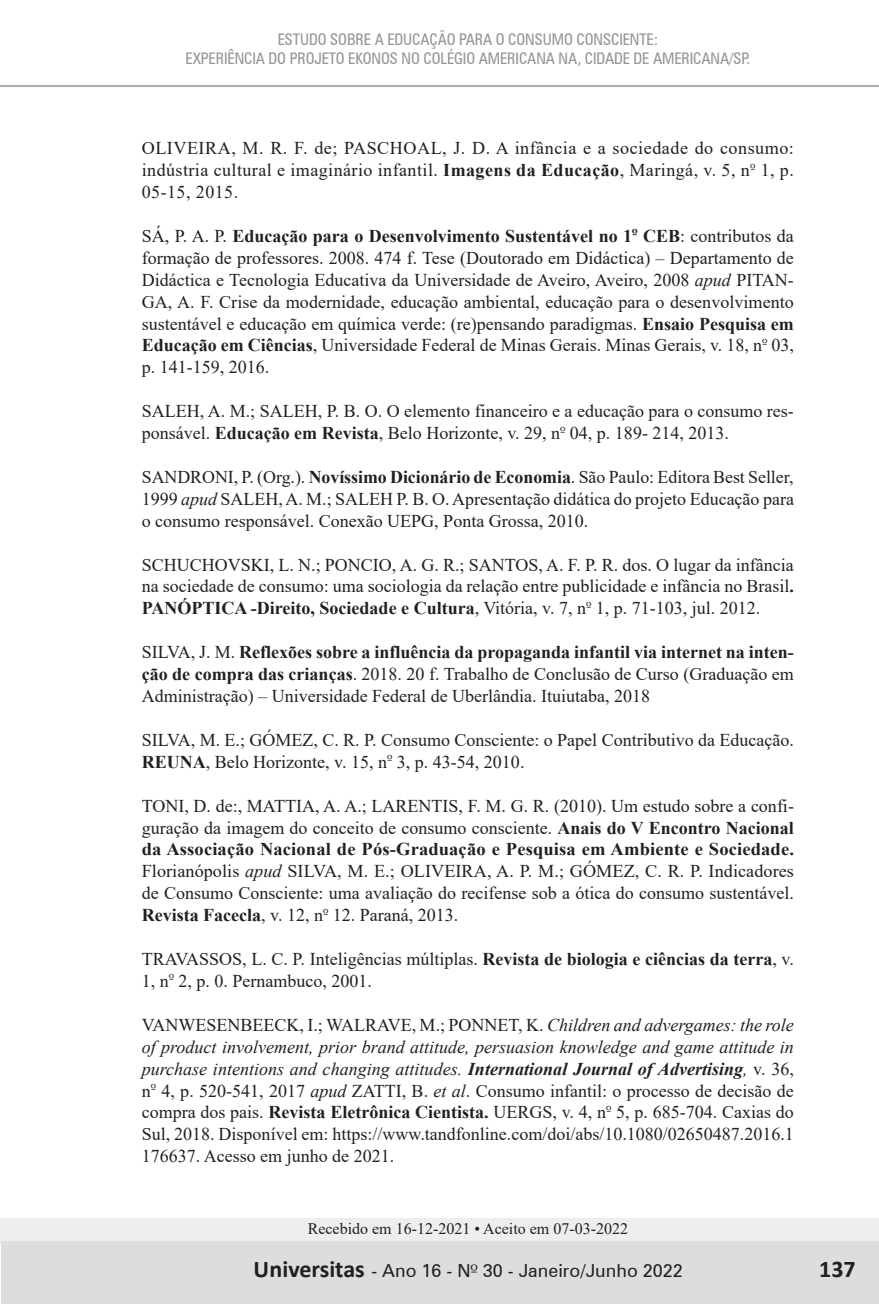
<style>
.page{position:relative;width:879px;height:1304px;background:#fff}
.page>*{position:absolute;margin:0;border:0;box-sizing:border-box;transform-origin:0 0}
.t1{font:700 24px "Calibri";color:#231f20}
.t2{font:18px/22px "Times New Roman";color:#231f20;text-align:justify}
.t3{font:18px "Zurich BT";color:#231f20}
.t4{font:condensed 16px/18.8px "Zurich BT";letter-spacing:-.005em;color:#939598;text-align:center}
.t5{font:16px "Times New Roman";color:#231f20}
.s1{font-weight:700}
.s2{font-style:italic}
.s3{font-weight:700;font-style:italic}
.s4{font-family:"Zapf Humanist 601 BT"}
</style>
<div class="page">
<div style="left:0;top:1218px;width:879px;height:27px;background:#eeeeef"></div>
<div style="left:1px;top:1242px;width:878px;height:62px;background:#dcdddf"></div>
<hr style="left:0;top:85px;width:879px;height:2px;background:#a8a9ad">
<p class="t4" style="left:185px;top:30px;width:566px">ESTUDO SOBRE A EDUCAÇÃO PARA O CONSUMO CONSCIENTE:<br>EXPERIÊNCIA DO PROJETO EKONOS NO COLÉGIO AMERICANA NA, CIDADE DE AMERICANA/SP.</p>
<p class="t2" style="left:142px;top:137px;width:654px">OLIVEIRA, M. R. F. de; PASCHOAL, J. D. A infância e a sociedade do consumo: indústria cultural e imaginário infantil. <span class="s1">Imagens da Educação</span>, Maringá, v. 5, n<sup>º</sup> 1, p.<br>05-15, 2015.</p>
<p class="t2" style="left:142px;top:224px;width:653px">SÁ, P. A. P. <span class="s1">Educação para o Desenvolvimento Sustentável no 1</span><sup>º</sup> <span class="s1">CEB</span>: contributos da formação de professores. 2008. 474 f. Tese (Doutorado em Didáctica) – Departamento de Didáctica e Tecnologia Educativa da Universidade de Aveiro, Aveiro, 2008 <span class="s2">apud</span> PITAN-GA, A. F. Crise da modernidade, educação ambiental, educação para o desenvolvimento sustentável e educação em química verde: (re)pensando paradigmas. <span class="s1">Ensaio Pesquisa em Educação em Ciências</span>, Universidade Federal de Minas Gerais. Minas Gerais, v. 18, n<sup>º</sup> 03, p. 141-159, 2016.</p>
<p class="t2" style="left:142px;top:400px;width:654px">SALEH, A. M.; SALEH, P. B. O. O elemento financeiro e a educação para o consumo res&shy;ponsável. <span class="s1">Educação em Revista</span>, Belo Horizonte, v. 29, n<sup>º</sup> 04, p. 189- 214, 2013.</p>
<p class="t2" style="left:142px;top:465px;width:654px">SANDRONI, P. (Org.). <span class="s1">Novíssimo Dicionário de Economia</span>. São Paulo: Editora Best Seller, 1999 <span class="s2">apud</span> SALEH, A. M.; SALEH P. B. O. Apresentação didática do projeto Educação para o consumo responsável. Conexão UEPG, Ponta Grossa, 2010.</p>
<p class="t2" style="left:142px;top:553px;width:654px">SCHUCHOVSKI, L. N.; PONCIO, A. G. R.; SANTOS, A. F. P. R. dos. O lugar da infância na sociedade de consumo: uma sociologia da relação entre publicidade e infância no Brasil<span class="s1">.<br>PANÓPTICA -Direito, Sociedade e Cultura</span>, Vitória, v. 7, n<sup>º</sup> 1, p. 71-103, jul. 2012.</p>
<p class="t2" style="left:142px;top:641px;width:653px">SILVA, J. M. <span class="s1">Reflexões sobre a influência da propaganda infantil via internet na inten&shy;ção de compra das crianças</span>. 2018. 20 f. Trabalho de Conclusão de Curso (Graduação em Administração) – Universidade Federal de Uberlândia. Ituiutaba, 2018</p>
<p class="t2" style="left:142px;top:728px;width:654px">SILVA, M. E.; GÓMEZ, C. R. P. Consumo Consciente: o Papel Contributivo da Educação.<br><span class="s1">REUNA</span>, Belo Horizonte, v. 15, n<sup>º</sup> 3, p. 43-54, 2010.</p>
<p class="t2" style="left:142px;top:794px;width:654px">TONI, D. de:, MATTIA, A. A.; LARENTIS, F. M. G. R. (2010). Um estudo sobre a confi&shy;guração da imagem do conceito de consumo consciente. <span class="s1">Anais do V Encontro Nacional da Associação Nacional de Pós-Graduação e Pesquisa em Ambiente e Sociedade.<br></span>Florianópolis <span class="s2">apud</span> SILVA, M. E.; OLIVEIRA, A. P. M.; GÓMEZ, C. R. P. Indicadores de Consumo Consciente: uma avaliação do recifense sob a ótica do consumo sustentável.<br><span class="s1">Revista Facecla</span>, v. 12, n<sup>º</sup> 12. Paraná, 2013.</p>
<p class="t2" style="left:142px;top:947px;width:653px">TRAVASSOS, L. C. P. Inteligências múltiplas. <span class="s1">Revista de biologia e ciências da terra</span>, v.<br>1, n<sup>º</sup> 2, p. 0. Pernambuco, 2001.</p>
<p class="t2" style="left:142px;top:1013px;width:654px">VANWESENBEECK, I.; WALRAVE, M.; PONNET, K. <span class="s2">Children and advergames: the role of product involvement, prior brand attitude, persuasion knowledge and game attitude in purchase intentions and changing attitudes.</span> <span class="s3">International Journal of Advertising</span><span class="s2">,</span> v. 36, n<sup>º</sup> 4, p. 520-541, 2017 <span class="s2">apud</span> ZATTI, B. <span class="s2">et al</span>. Consumo infantil: o processo de decisão de compra dos pais. <span class="s1">Revista Eletrônica Cientista.</span> UERGS, v. 4, n<sup>º</sup> 5, p. 685-704. Caxias do Sul, 2018. Disponível em: https://www.tandfonline.com/doi/abs/10.1080/02650487.2016.1<br>176637. Acesso em junho de 2021.</p>
<p class="t5" style="left:308px;top:1218px;width:322px">Recebido em 16-12-2021 • Aceito em 07-03-2022</p>
<p class="t3" style="left:372px;top:1260px;width:255px">- Ano 2 - N<span class="s4">º</span> 3 - Julho/Dezembr</p>
<p class="t3" style="left:662px;top:1260px;width:21px">09</p>
<h1 class="t1" style="left:820px;top:1253px;width:38px">137</h1>
<h1 class="t1" style="left:254px;top:1254px;width:113px">Universitas</h1>
<p class="t3" style="left:421px;top:1260px;width:263px">16 - N<span class="s4">º</span> 30 - Janeiro/Junho 2022</p>
</div>
